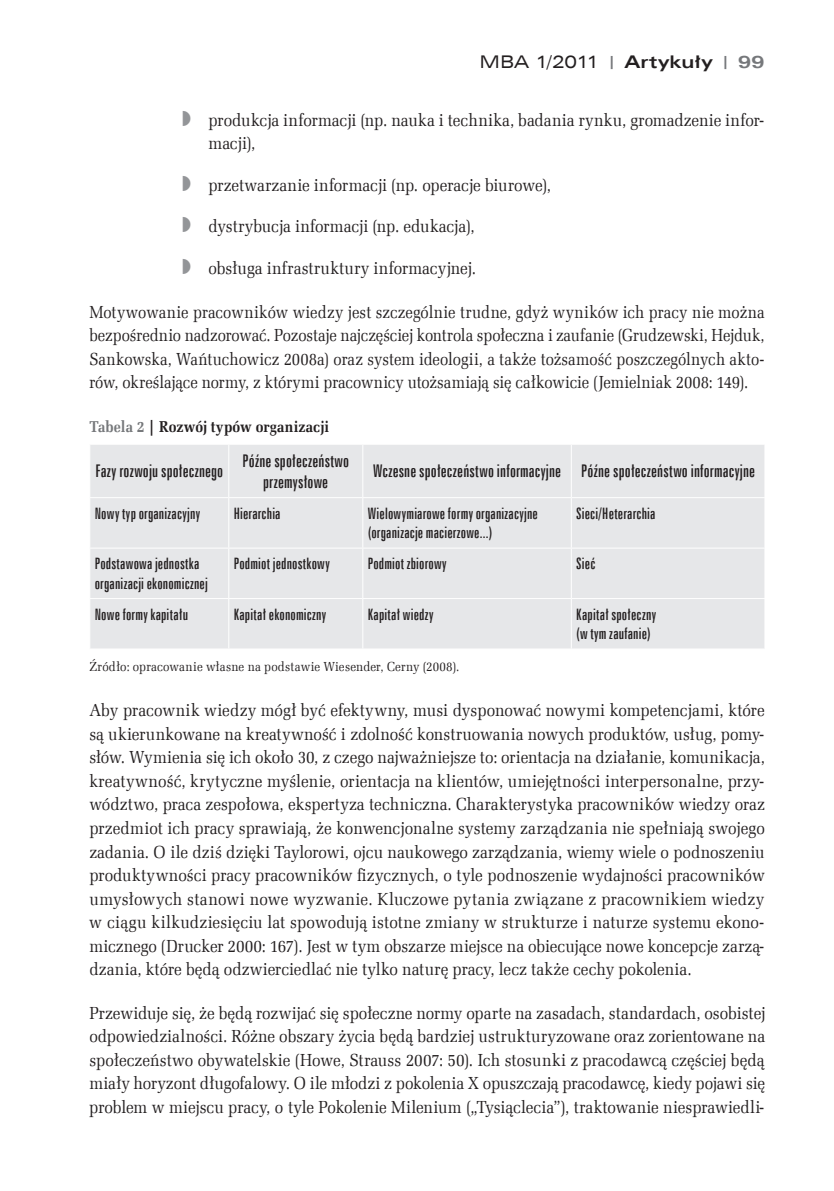
<style>
.page{position:relative;width:834px;height:1191px;background:#fff}
.page>*{position:absolute;margin:0;border:0;box-sizing:border-box;transform-origin:0 0}
.t1{font:17.5px/23.6px "Zapf Ellipt EU";color:#231f20;text-align:justify;scale:.9 1}
.t2{font:17.5px/23.6px "Zapf Ellipt EU";color:#231f20;text-align:justify;scale:.87 1}
.t3{font:17.5px/21px "Zurich X Cn EU";letter-spacing:.01em;color:#231f20;text-align:center}
.t4{font:17.5px "Zurich Ex EU";letter-spacing:-.01em;color:#231f20}
.t5{font:15.75px/19.2px "Zurich X Cn EU";letter-spacing:.01em;color:#231f20}
.t6{font:700 15.75px "Zapf Ellipt EU";color:#231f20;scale:.9 1}
.t7{font:13.12px "Zapf Ellipt EU";letter-spacing:.015em;color:#231f20;scale:.9 1}
.s1{font-family:"Zurich Cn EU";font-weight:700;font-size:13.12px;color:#76787b}
.s2{font-weight:700}
.s3{font-weight:700;color:#76787b}
.s4{color:#76787b}
</style>
<div class="page">
<div style="left:90px;top:445px;width:674px;height:203px;background:#e6e7e9"></div>
<hr style="left:228px;top:444px;width:1px;height:53px;background:#fff">
<hr style="left:362px;top:444px;width:1px;height:53px;background:#fff">
<hr style="left:570px;top:444px;width:1px;height:53px;background:#fff">
<hr style="left:89px;top:497px;width:140px;height:1px;background:#fff">
<hr style="left:229px;top:497px;width:134px;height:1px;background:#fff">
<hr style="left:228px;top:498px;width:1px;height:49px;background:#fff">
<hr style="left:363px;top:497px;width:208px;height:1px;background:#fff">
<hr style="left:362px;top:498px;width:1px;height:49px;background:#fff">
<hr style="left:571px;top:497px;width:194px;height:1px;background:#fff">
<hr style="left:570px;top:498px;width:1px;height:49px;background:#fff">
<hr style="left:89px;top:547px;width:140px;height:1px;background:#fff">
<hr style="left:229px;top:547px;width:134px;height:1px;background:#fff">
<hr style="left:228px;top:548px;width:1px;height:50px;background:#fff">
<hr style="left:363px;top:547px;width:208px;height:1px;background:#fff">
<hr style="left:362px;top:548px;width:1px;height:50px;background:#fff">
<hr style="left:571px;top:547px;width:194px;height:1px;background:#fff">
<hr style="left:570px;top:548px;width:1px;height:50px;background:#fff">
<hr style="left:89px;top:598px;width:140px;height:1px;background:#fff">
<hr style="left:229px;top:598px;width:134px;height:1px;background:#fff">
<hr style="left:228px;top:599px;width:1px;height:49px;background:#fff">
<hr style="left:363px;top:598px;width:208px;height:1px;background:#fff">
<hr style="left:362px;top:599px;width:1px;height:49px;background:#fff">
<hr style="left:571px;top:598px;width:194px;height:1px;background:#fff">
<hr style="left:570px;top:599px;width:1px;height:49px;background:#fff">
<p class="t4" style="left:479px;top:51px;width:286px">MBA 1/2011 <span class="s1">|</span> <span class="s2">Artykuły</span> <span class="s1">|</span> <span class="s3">99</span></p>
<p class="t1" style="left:208px;top:108px;width:619px">produkcja informacji (np. nauka i technika, badania rynku, gromadzenie infor&shy;macji),</p>
<p class="t1" style="left:208px;top:173px;width:382px">przetwarzanie informacji (np. operacje biurowe),</p>
<p class="t1" style="left:208px;top:214px;width:297px">dystrybucja informacji (np. edukacja),</p>
<p class="t1" style="left:208px;top:256px;width:299px">obsługa infrastruktury informacyjnej.</p>
<p class="t2" style="left:89px;top:300px;width:777px">Motywowanie pracowników wiedzy jest szczególnie trudne, gdyż wyników ich pracy nie można bezpośrednio nadzorować. Pozostaje najczęściej kontrola społeczna i zaufanie (Grudzewski, Hejduk, Sankowska, Wańtuchowicz 2008a) oraz system ideologii, a także tożsamość poszczególnych akto&shy;rów, określające normy, z którymi pracownicy utożsamiają się całkowicie (Jemielniak 2008: 149).</p>
<p class="t6" style="left:89px;top:417px;width:268px"><span class="s4">Tabela 2</span> | Rozwój typów organizacji</p>
<p class="t3" style="left:95px;top:460px;width:129px">Fazy rozwoju społecznego</p>
<p class="t3" style="left:242px;top:450px;width:108px">Późne społeczeństwo przemysłowe</p>
<p class="t3" style="left:373px;top:460px;width:383px">Wczesne społeczeństwo informacyjne Późne społeczeństwo informacyjne</p>
<p class="t5" style="left:95px;top:504px;width:107px">Nowy typ organizacyjny</p>
<p class="t5" style="left:234px;top:504px;width:48px">Hierarchia</p>
<p class="t5" style="left:368px;top:504px;width:172px">Wielowymiarowe formy organizacyjne (organizacje macierzowe...)</p>
<p class="t5" style="left:576px;top:504px;width:81px">Sieci/Heterarchia</p>
<p class="t5" style="left:95px;top:554px;width:115px">Podstawowa jednostka organizacji ekonomicznej</p>
<p class="t5" style="left:234px;top:554px;width:98px">Podmiot jednostkowy</p>
<p class="t5" style="left:368px;top:554px;width:80px">Podmiot zbiorowy</p>
<p class="t5" style="left:576px;top:554px;width:21px">Sieć</p>
<p class="t5" style="left:95px;top:604px;width:95px">Nowe formy kapitału</p>
<p class="t5" style="left:234px;top:604px;width:94px">Kapitał ekonomiczny</p>
<p class="t5" style="left:368px;top:604px;width:67px">Kapitał wiedzy</p>
<p class="t5" style="left:576px;top:604px;width:81px">Kapitał społeczny (w tym zaufanie)</p>
<p class="t7" style="left:89px;top:658px;width:412px">Źródło: opracowanie własne na podstawie Wiesender, Cerny (2008).</p>
<p class="t1" style="left:89px;top:698px;width:752px">Aby pracownik wiedzy mógł być efektywny, musi dysponować nowymi kompetencjami, które są ukierunkowane na kreatywność i zdolność konstruowania nowych produktów, usług, pomy&shy;słów. Wymienia się ich około 30, z czego najważniejsze to: orientacja na działanie, komunikacja, kreatywność, krytyczne myślenie, orientacja na klientów, umiejętności interpersonalne, przy&shy;wództwo, praca zespołowa, ekspertyza techniczna. Charakterystyka pracowników wiedzy oraz przedmiot ich pracy sprawiają, że konwencjonalne systemy zarządzania nie spełniają swojego zadania. O ile dziś dzięki Taylorowi, ojcu naukowego zarządzania, wiemy wiele o podnoszeniu produktywności pracy pracowników fizycznych, o tyle podnoszenie wydajności pracowników umysłowych stanowi nowe wyzwanie. Kluczowe pytania związane z pracownikiem wiedzy w ciągu kilkudziesięciu lat spowodują istotne zmiany w strukturze i naturze systemu ekono&shy;micznego (Drucker 2000: 167). Jest w tym obszarze miejsce na obiecujące nowe koncepcje zarzą&shy;dzania, które będą odzwierciedlać nie tylko naturę pracy, lecz także cechy pokolenia.</p>
<p class="t1" style="left:89px;top:1000px;width:752px">Przewiduje się, że będą rozwijać się społeczne normy oparte na zasadach, standardach, osobistej odpowiedzialności. Różne obszary życia będą bardziej ustrukturyzowane oraz zorientowane na społeczeństwo obywatelskie (Howe, Strauss 2007: 50). Ich stosunki z pracodawcą częściej będą miały horyzont długofalowy. O ile młodzi z pokolenia X opuszczają pracodawcę, kiedy pojawi się problem w miejscu pracy, o tyle Pokolenie Milenium („Tysiąclecia”), traktowanie niesprawiedli-</p>
</div>
